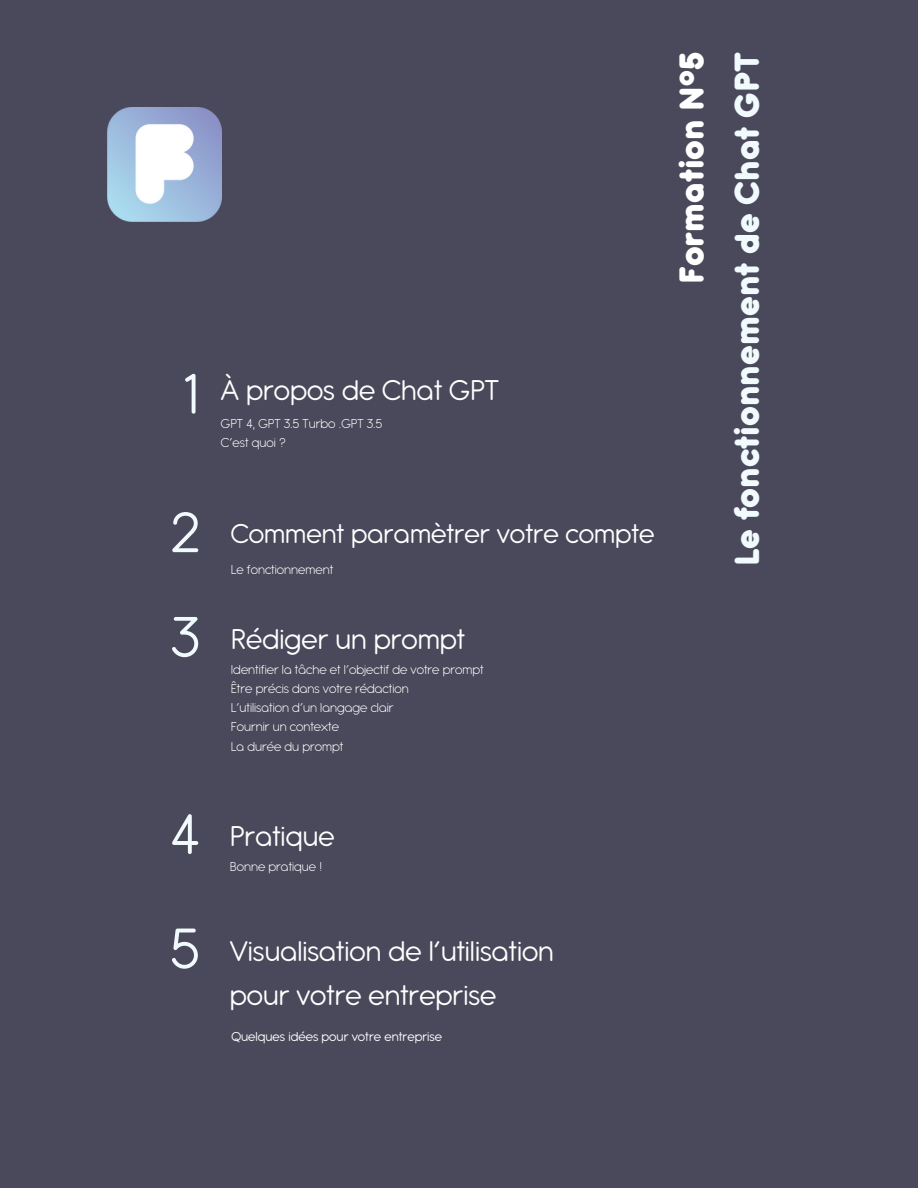
<style>
.page{position:relative;width:918px;height:1188px;background:#49495b}
.page>*{position:absolute;margin:0;border:0;box-sizing:border-box;transform-origin:0 0}
.t1{font:62.25px "Antipasto Pro";color:#f1fafd}
.t2{font:800 38.1px "Antipasto Pro";color:#f1fafd}
.t3{font:800 37.95px "Antipasto Pro";color:#fff}
.t4{font:31.2px/43.3px "Antipasto Pro";color:#fff}
.t5{font:29.55px "Antipasto Pro";color:#fff}
.t6{font:300 14.1px "Antipasto Pro";color:#fff}
.t7{font:14.1px "Antipasto Pro";color:#fff}
</style>
<div class="page">
<img style="left:107px;top:107px;width:115px;height:115px">
<h1 class="t3" style="left:680px;top:284px;width:234px;rotate:-90deg">Formation N°5</h1>
<p class="t1" style="left:184px;top:374px;width:17px">1</p>
<p class="t4" style="left:221px;top:371px;width:280px">À propos de Chat GPT</p>
<p class="t6" style="left:221px;top:419px;width:163px">GPT 4, GPT 3.5 Turbo .GPT 3.5</p>
<p class="t6" style="left:221px;top:438px;width:66px">C’est quoi ?</p>
<p class="t1" style="left:171px;top:512px;width:30px">2</p>
<h2 class="t5" style="left:231px;top:524px;width:425px">Comment paramètrer votre compte</h2>
<p class="t6" style="left:231px;top:565px;width:104px">Le fonctionnement</p>
<p class="t1" style="left:171px;top:617px;width:30px">3</p>
<p class="t1" style="left:171px;top:814px;width:30px">4</p>
<h2 class="t1" style="left:171px;top:929px;width:30px">5</h2>
<p class="t4" style="left:231px;top:620px;width:236px">Rédiger un prompt</p>
<h2 class="t6" style="left:231px;top:665px;width:254px">Identifier la tâche et l’objectif de votre prompt</h2>
<p class="t6" style="left:231px;top:684px;width:180px">Être précis dans votre rédaction</p>
<p class="t6" style="left:231px;top:703px;width:164px">L’utilisation d’un langage clair</p>
<p class="t6" style="left:231px;top:722px;width:110px">Fournir un contexte</p>
<h2 class="t6" style="left:231px;top:741px;width:114px">La durée du prompt</h2>
<p class="t4" style="left:230px;top:817px;width:106px">Pratique</p>
<h2 class="t6" style="left:230px;top:862px;width:94px">Bonne pratique !</h2>
<p class="t4" style="left:230px;top:932px;width:326px">Visualisation de l’utilisation pour votre entreprise</p>
<p class="t7" style="left:231px;top:1032px;width:212px">Quelques idées pour votre entreprise</p>
<h1 class="t2" style="left:735px;top:566px;width:516px;rotate:-90deg">Le fonctionnement de Chat GPT</h1>
</div>
